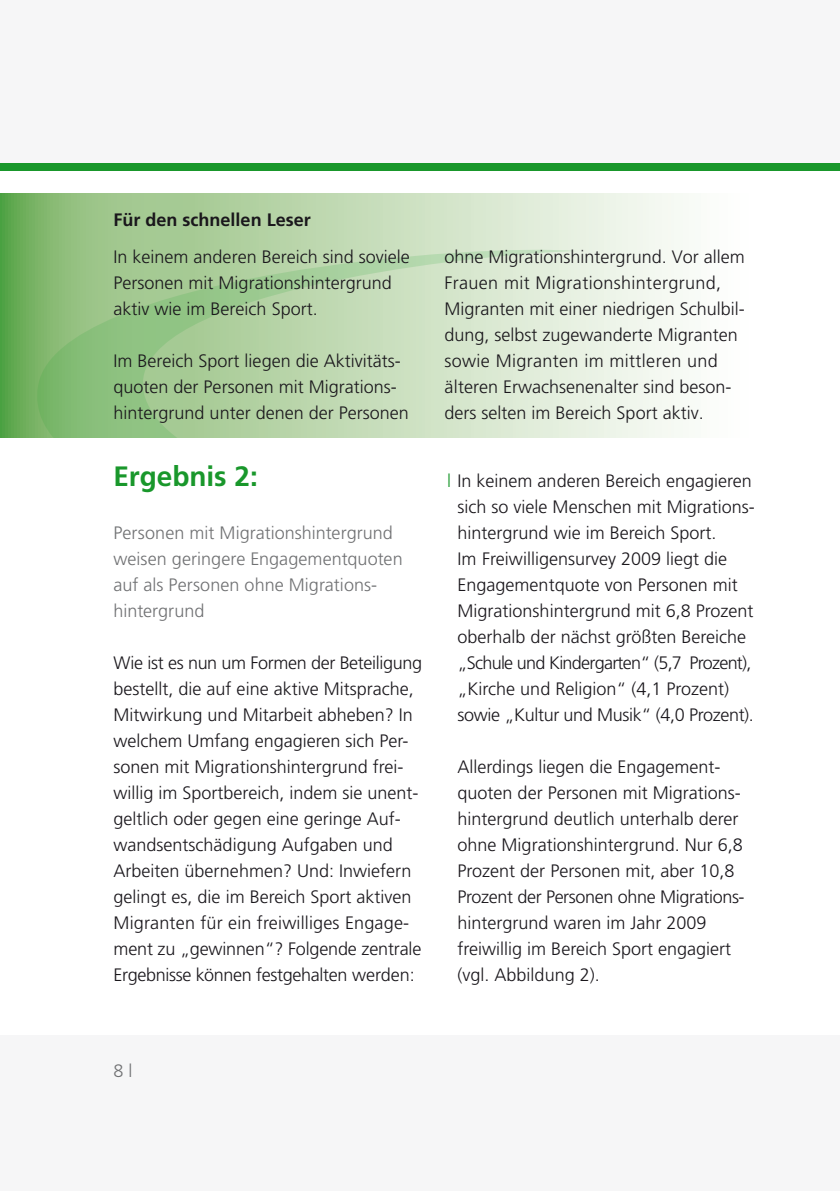
<style>
.page{position:relative;width:840px;height:1191px;background:#fff}
.page>*{position:absolute;margin:0;border:0;box-sizing:border-box;transform-origin:0 0}
.t1{font:700 28px "Frutiger LT Std";color:#19972b}
.t2{font:300 18px/26px "Frutiger LT Std";color:#1a171c}
.t3{font:300 18px/26px "Frutiger LT Std";color:#707173}
.t4{font:700 18px "Frutiger LT Std";color:#1a171c}
.s1{color:#19972b}
.s2{color:#fff}
</style>
<div class="page">
<div style="left:0;top:1035px;width:839px;height:156px;background:#f6f6f7"></div>
<div style="left:0;top:0;width:839px;height:170px;background:#f6f6f7"></div>
<div style="left:0;top:163px;width:839px;height:7px;background:#19972b"></div>
<svg style="left:0;top:194px;width:683px;height:244px"></svg>
<svg style="left:37px;top:250px;width:576px;height:188px;background:#b9d6ad"></svg>
<p class="t4" style="left:113px;top:209px;width:199px">Für den schnellen Leser</p>
<p class="t2" style="left:113px;top:244px;width:298px">In keinem anderen Bereich sind soviele<br>Personen mit Migrationshintergrund aktiv wie im Bereich Sport.</p>
<p class="t2" style="left:113px;top:348px;width:297px">Im Bereich Sport liegen die Aktivitäts&shy;quoten der Personen mit Migrations&shy;hintergrund unter denen der Personen</p>
<h1 class="t1" style="left:113px;top:460px;width:146px">Ergebnis 2:</h1>
<p class="t3" style="left:113px;top:520px;width:290px">Personen mit Migrationshintergrund weisen geringere Engagementquoten auf als Personen ohne Migrations&shy;hintergrund</p>
<p class="t2" style="left:113px;top:650px;width:310px">Wie ist es nun um Formen der Beteiligung bestellt, die auf eine aktive Mitsprache, Mitwirkung und Mitarbeit abheben? In welchem Umfang engagieren sich Per&shy;sonen mit Migrationshintergrund frei&shy;willig im Sportbereich, indem sie unent&shy;geltlich oder gegen eine geringe Auf&shy;wandsentschädigung Aufgaben und Arbeiten übernehmen? Und: Inwiefern gelingt es, die im Bereich Sport aktiven Migranten für ein freiwilliges Engage&shy;ment zu „gewinnen“? Folgende zentrale Ergebnisse können festgehalten werden:</p>
<p class="t2" style="left:444px;top:244px;width:302px">ohne Migrationshintergrund. Vor allem Frauen mit Migrationshintergrund, Migranten mit einer niedrigen Schulbil&shy;dung, selbst zugewanderte Migranten sowie Migranten im mittleren und älteren Erwachsenenalter sind beson&shy;ders selten im Bereich Sport aktiv.</p>
<p class="t2" style="left:457px;top:468px;width:298px;text-indent:-10px"><span class="s1">l</span> In keinem anderen Bereich engagieren sich so viele Menschen mit Migrations&shy;hintergrund wie im Bereich Sport.<br>Im Freiwilligensurvey 2009 liegt die Engagementquote von Personen mit Migrationshintergrund mit 6,8 Prozent oberhalb der nächst größten Bereiche „Schule und Kindergarten“ (5,7<span class="s2">P</span>Prozent), „Kirche und Religion“ (4,1 Prozent) sowie „Kultur und Musik“ (4,0 Prozent).</p>
<p class="t2" style="left:457px;top:754px;width:288px">Allerdings liegen die Engagement&shy;quoten der Personen mit Migrations&shy;hintergrund deutlich unterhalb derer ohne Migrationshintergrund. Nur 6,8<br>Prozent der Personen mit, aber 10,8<br>Prozent der Personen ohne Migrations&shy;hintergrund waren im Jahr 2009 freiwillig im Bereich Sport engagiert (vgl. Abbildung 2).</p>
<p class="t3" style="left:113px;top:1058px;width:21px">8 l</p>
</div>
